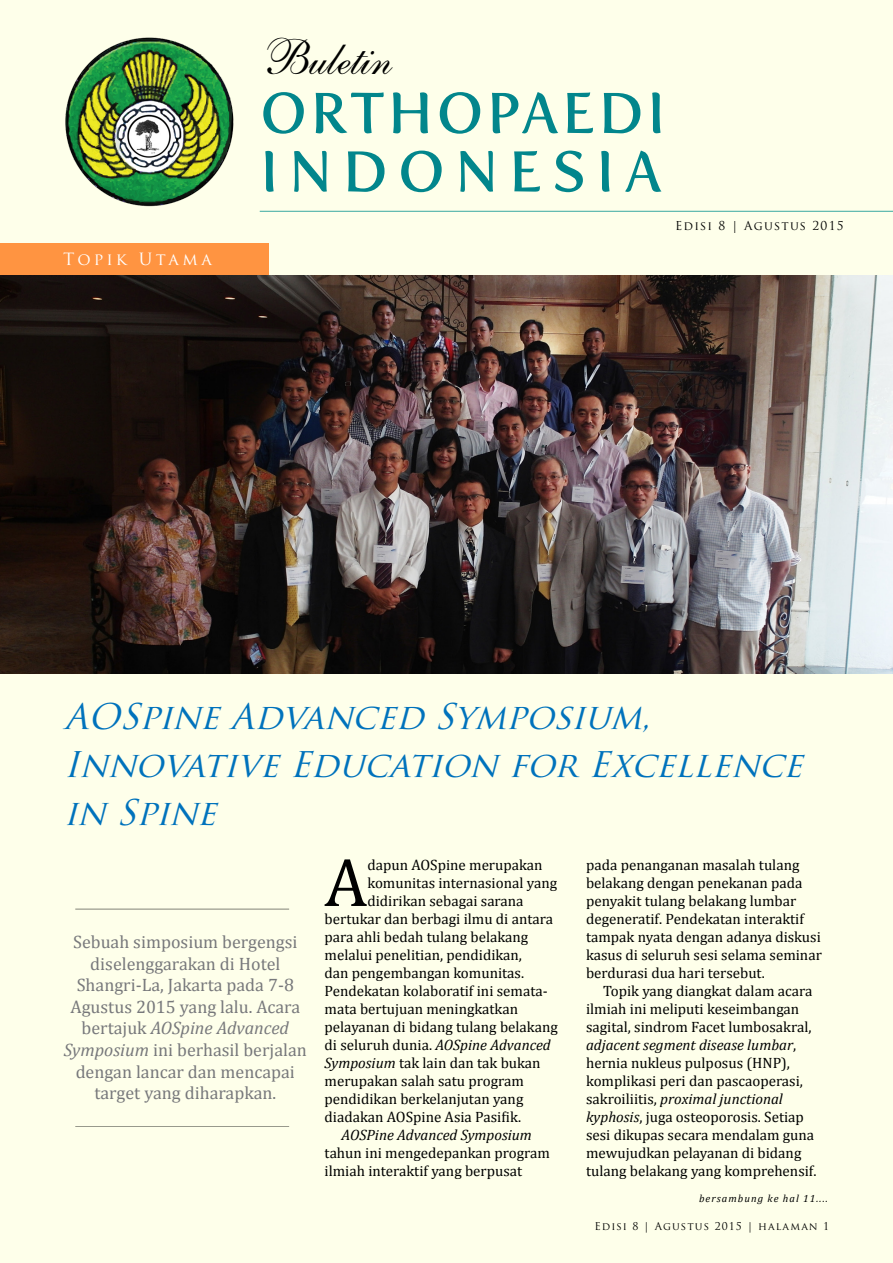
<style>
.page{position:relative;width:893px;height:1263px;background:#fff}
.page>*{position:absolute;margin:0;border:0;box-sizing:border-box;transform-origin:0 0}
.t1{font:69px "Cambria";color:#000}
.t2{font:57px/58.5px "Fertigo Pro";letter-spacing:.06em;color:#02868c}
.t3{font:48px "ALS Script";letter-spacing:-.01em;color:#000}
.t4{font:italic 34.5px/48px "Trajan Pro";color:#0072bc}
.t5{font:18px/21.6px "Cambria";color:#77787b;text-align:center}
.t6{font:16.5px "Trajan Pro";letter-spacing:.185em;color:#fff}
.t7{font:15px/18px "Cambria";color:#000}
.t8{font:italic 15px "Cambria";color:#000}
.t9{font:12px "Trajan Pro";letter-spacing:.1em;color:#000}
.t10{font:10.5px "Trajan Pro";letter-spacing:.1em;color:#000}
.t11{font:italic 10.5px "Cambria";letter-spacing:.1em;color:#000}
.s1{font-style:italic}
</style>
<div class="page">
<div style="left:0;top:0;width:893px;height:1262px;background:#feffea"></div>
<hr style="left:260px;top:211px;width:633px;height:1px;background:#39a9a2">
<img style="left:65px;top:37px;width:169px;height:170px">
<div style="left:0;top:243px;width:269px;height:34px;background:#ff9441"></div>
<img style="left:0;top:276px;width:893px;height:398px">
<hr style="left:75px;top:1126px;width:214px;height:1px;background:#000">
<hr style="left:75px;top:909px;width:214px;height:1px;background:#000">
<p class="t6" style="left:63px;top:249px;width:150px">Topik Utama</p>
<h3 class="t3" style="left:260px;top:38px;width:134px">Buletin</h3>
<h2 class="t2" style="left:260px;top:84px;width:407px">ORTHOPAEDI<br>I NDO NESIA</h2>
<p class="t9" style="left:675px;top:218px;width:170px">Edisi 8 | Agustus 2015</p>
<h3 class="t4" style="left:64px;top:692px;width:751px">AOSpineAdvanced Symposium,<br>InnovativeEducation for Excellence in Spine</h3>
<p class="t5" style="left:64px;top:931px;width:244px">Sebuah simposium bergengsi diselenggarakan di Hotel<br>Shangri-La, Jakarta pada 7-8<br>Agustus 2015 yang lalu. Acara bertajuk <span class="s1">AOSpine Advanced<br>Symposium</span> ini berhasil berjalan dengan lancar dan mencapai target yang diharapkan.</p>
<h1 class="t1" style="left:324px;top:842px;width:44px">A</h1>
<p class="t7" style="left:367px;top:856px;width:177px">dapun AOSpine merupakan</p>
<p class="t7" style="left:367px;top:874px;width:191px">komunitas internasional yang</p>
<p class="t7" style="left:367px;top:892px;width:158px">didirikan sebagai sarana</p>
<p class="t7" style="left:325px;top:910px;width:230px">bertukar dan berbagi ilmu di antara</p>
<p class="t7" style="left:325px;top:928px;width:205px">para ahli bedah tulang belakang</p>
<p class="t7" style="left:325px;top:946px;width:199px">melalui penelitian, pendidikan,</p>
<p class="t7" style="left:325px;top:964px;width:201px">dan pengembangan komunitas.</p>
<p class="t7" style="left:325px;top:982px;width:225px">Pendekatan kolaboratif ini semata-</p>
<p class="t7" style="left:325px;top:1000px;width:195px">mata bertujuan meningkatkan</p>
<p class="t7" style="left:325px;top:1018px;width:235px">pelayanan di bidang tulang belakang</p>
<p class="t7" style="left:325px;top:1036px;width:228px">di seluruh dunia. <span class="s1">AOSpine Advanced</span></p>
<p class="t7" style="left:325px;top:1054px;width:218px"><span class="s1">Symposium</span> tak lain dan tak bukan</p>
<p class="t7" style="left:325px;top:1072px;width:201px">merupakan salah satu program</p>
<p class="t7" style="left:325px;top:1090px;width:200px">pendidikan berkelanjutan yang</p>
<p class="t7" style="left:325px;top:1108px;width:198px">diadakan AOSpine Asia Pasifik.</p>
<p class="t8" style="left:342px;top:1124px;width:192px">AOSPine Advanced Symposium</p>
<p class="t7" style="left:325px;top:1144px;width:227px">tahun ini mengedepankan program ilmiah interaktif yang berpusat</p>
<p class="t7" style="left:586px;top:856px;width:237px">pada penanganan masalah tulang belakang dengan penekanan pada penyakit tulang belakang lumbar degeneratif. Pendekatan interaktif tampak nyata dengan adanya diskusi kasus di seluruh sesi selama seminar berdurasi dua hari tersebut.</p>
<p class="t7" style="left:586px;top:982px;width:232px;text-indent:17px">Topik yang diangkat dalam acara ilmiah ini meliputi keseimbangan sagital, sindrom Facet lumbosakral, <span class="s1">adjacent segment disease lumbar</span>, hernia nukleus pulposus (HNP), komplikasi peri dan pascaoperasi, sakroiliitis, <span class="s1">proximal junctional kyphosis</span>, juga osteoporosis. Setiap sesi dikupas secara mendalam guna mewujudkan pelayanan di bidang tulang belakang yang komprehensif.</p>
<p class="t11" style="left:699px;top:1191px;width:130px">bersambung ke hal 11....</p>
<p class="t10" style="left:594px;top:1219px;width:236px">Edisi 8 | Agustus 2015 | halaman 1</p>
</div>
